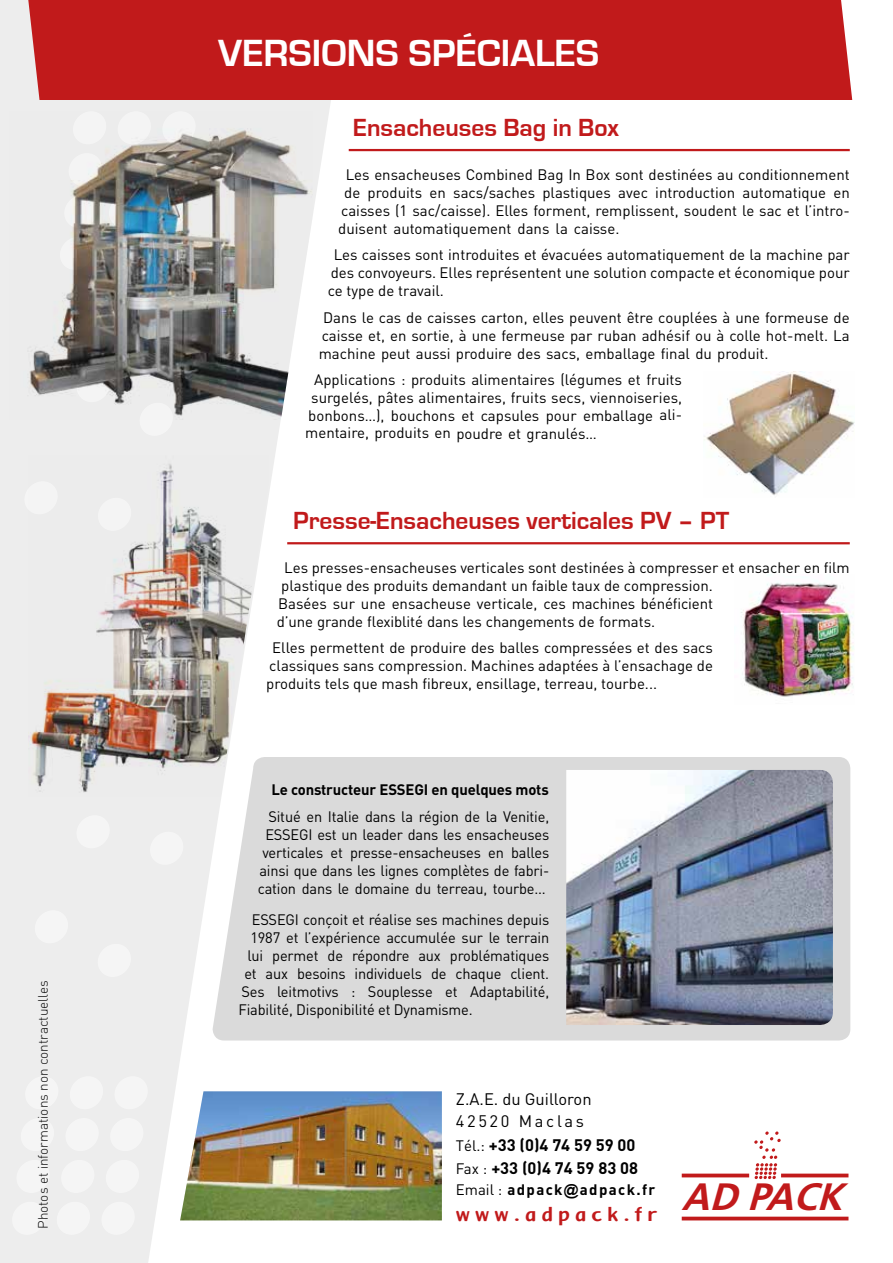
<style>
.page{position:relative;width:893px;height:1263px;background:#fff}
.page>*{position:absolute;margin:0;border:0;box-sizing:border-box;transform-origin:0 0}
.t1{font:700 39px "Eurostile";color:#fff}
.t2{font:700 25.5px "Eurostile";color:#c11a1b}
.t3{font:21px "Anna";letter-spacing:.19em;color:#c11a1b;scale:1.27 1}
.t4{font:700 16.5px/22.5px "DIN";color:#000}
.t5{font:16.5px/22.5px "DIN";letter-spacing:.08em;color:#000}
.t6{font:15px/18px "DIN";color:#000;text-align:justify}
.t7{font:700 15px "DIN";letter-spacing:-.01em;color:#000}
.t8{font:700 15px "DIN";letter-spacing:.09em;color:#000}
.t9{font:300 13.5px "DIN";color:#000}
.s1{font-weight:400;font-size:15px}
.s2{font-weight:400}
.s3{font-family:"Arial"}
</style>
<div class="page">
<svg style="left:0;top:99px;width:347px;height:1164px;fill:#ededed"></svg>
<hr style="left:349px;top:149px;width:501px;height:2px;background:#c11a1b">
<hr style="left:287px;top:542px;width:563px;height:2px;background:#c11a1b">
<img style="left:704px;top:372px;width:151px;height:123px">
<img style="left:741px;top:577px;width:113px;height:120px">
<img style="left:180px;top:1091px;width:262px;height:129px">
<div style="left:25px;top:0;width:830px;height:99px;background:#c11a1b"></div>
<svg style="left:826px;top:0;width:29px;height:100px"></svg>
<svg style="left:0;top:0;width:51px;height:136px"></svg>
<div style="left:213px;top:757px;width:637px;height:283px;background:#dadada"></div>
<img style="left:566px;top:770px;width:267px;height:255px">
<svg style="left:754px;top:1131px;width:27px;height:48px"></svg>
<svg style="left:781px;top:1173px;width:67px;height:4px"></svg>
<hr style="left:682px;top:1217px;width:166px;height:3px;background:#c11a1b">
<svg style="left:682px;top:1173px;width:67px;height:4px"></svg>
<svg style="left:76px;top:815px;width:35px;height:33px"></svg>
<svg style="left:149px;top:832px;width:35px;height:33px"></svg>
<svg style="left:97px;top:944px;width:35px;height:33px"></svg>
<svg style="left:34px;top:910px;width:35px;height:33px"></svg>
<svg style="left:24px;top:1076px;width:35px;height:33px"></svg>
<svg style="left:69px;top:1076px;width:35px;height:33px"></svg>
<svg style="left:114px;top:1076px;width:35px;height:33px"></svg>
<svg style="left:20px;top:1118px;width:35px;height:33px"></svg>
<svg style="left:65px;top:1118px;width:35px;height:33px"></svg>
<svg style="left:109px;top:1118px;width:35px;height:33px"></svg>
<svg style="left:16px;top:1160px;width:35px;height:33px"></svg>
<svg style="left:60px;top:1160px;width:35px;height:33px"></svg>
<svg style="left:105px;top:1160px;width:35px;height:33px"></svg>
<svg style="left:11px;top:1202px;width:35px;height:33px"></svg>
<svg style="left:56px;top:1202px;width:35px;height:33px"></svg>
<svg style="left:101px;top:1202px;width:35px;height:33px"></svg>
<svg style="left:24px;top:481px;width:4px;height:33px"></svg>
<svg style="left:139px;top:420px;width:35px;height:16px"></svg>
<img style="left:28px;top:455px;width:241px;height:342px">
<img style="left:10px;top:111px;width:302px;height:309px">
<p class="t9" style="left:35px;top:1229px;width:250px;rotate:-90deg">Photos et informations non contractuelles</p>
<h1 class="t1" style="left:218px;top:32px;width:382px">VERSIONS SPÉCIALES</h1>
<h2 class="t2" style="left:353px;top:114px;width:267px">Ensacheuses Bag in Box</h2>
<p class="t6" style="left:346px;top:165px;width:506px">Les ensacheuses Combined Bag In Box sont destinées au conditionnement</p>
<p class="t6" style="left:344px;top:183px;width:507px">de produits en sacs/saches plastiques avec introduction automatique en</p>
<p class="t6" style="left:341px;top:201px;width:510px">caisses (1 sac/caisse). Elles forment, remplissent, soudent le sac et l’intro-</p>
<p class="t6" style="left:338px;top:219px;width:283px">duisent automatiquement dans la caisse.</p>
<p class="t6" style="left:328px;top:245px;width:524px;text-indent:6px">Les caisses sont introduites et évacuées automatiquement de la machine par des convoyeurs. Elles représentent une solution compacte et économique pour ce type de travail.</p>
<p class="t6" style="left:319px;top:308px;width:533px;text-indent:4px">Dans le cas de caisses carton, elles peuvent être couplées à une formeuse de caisse et, en sortie, à une fermeuse par ruban adhésif ou à colle hot-melt. La machine peut aussi produire des sacs, emballage final du produit.</p>
<p class="t6" style="left:308px;top:371px;width:375px;text-align:center">Applications : produits alimentaires (légumes et fruits surgelés, pâtes alimentaires, fruits secs, viennoiseries, bonbons…), bouchons et capsules pour emballage ali-</p>
<p class="t6" style="left:305px;top:423px;width:293px">mentaire, produits en poudre et granulés…</p>
<h2 class="t2" style="left:293px;top:507px;width:438px">Presse-Ensacheuses verticales PV – PT</h2>
<p class="t6" style="left:284px;top:558px;width:567px">Les presses-ensacheuses verticales sont destinées à compresser et ensacher en film</p>
<p class="t6" style="left:281px;top:576px;width:433px">plastique des produits demandant un faible taux de compression.</p>
<p class="t6" style="left:278px;top:594px;width:436px">Basées sur une ensacheuse verticale, ces machines bénéficient</p>
<p class="t6" style="left:277px;top:612px;width:380px">d’une grande flexiblité dans les changements de formats.</p>
<p class="t6" style="left:266px;top:639px;width:448px;text-indent:6px">Elles permettent de produire des balles compressées et des sacs classiques sans compression. Machines adaptées à l’ensachage de produits tels que mash fibreux, ensillage, terreau, tourbe...</p>
<p class="t7" style="left:271px;top:780px;width:279px">Le constructeur ESSEGI en quelques mots</p>
<p class="t6" style="left:258px;top:807px;width:293px;text-align:right">Situé en Italie dans la région de la Venitie, ESSEGI est un leader dans les ensacheuses verticales et presse-ensacheuses en balles ainsi que dans les lignes complètes de fabri&shy;cation dans le domaine du terreau, tourbe...</p>
<p class="t6" style="left:252px;top:910px;width:299px">ESSEGI conçoit et réalise ses machines depuis</p>
<p class="t6" style="left:250px;top:928px;width:300px">1987 et l’expérience accumulée sur le terrain</p>
<p class="t6" style="left:247px;top:946px;width:303px">lui permet de répondre aux problématiques</p>
<p class="t6" style="left:244px;top:964px;width:306px">et aux besoins individuels de chaque client.</p>
<p class="t6" style="left:241px;top:982px;width:309px">Ses leitmotivs : Souplesse et Adaptabilité,</p>
<p class="t6" style="left:238px;top:1000px;width:236px">Fiabilité, Disponibilité et Dynamisme.</p>
<p class="t5" style="left:456px;top:1087px;width:137px">Z.A.E. du Guilloron<br>42520 Maclas</p>
<p class="t4" style="left:456px;top:1133px;width:184px"><span class="s1">Tél.:</span> +33 (0)4 74 59 59 00<br><span class="s1">Fax :</span> +33 (0)4 74 59 83 08</p>
<p class="t8" style="left:456px;top:1180px;width:201px"><span class="s2">Email :</span> adpack<span class="s3">@</span>adpack.fr</p>
<h3 class="t3" style="left:456px;top:1200px;width:315px">www.adpack.fr <sup>AD</sup> <sup>PACK</sup></h3>
</div>
